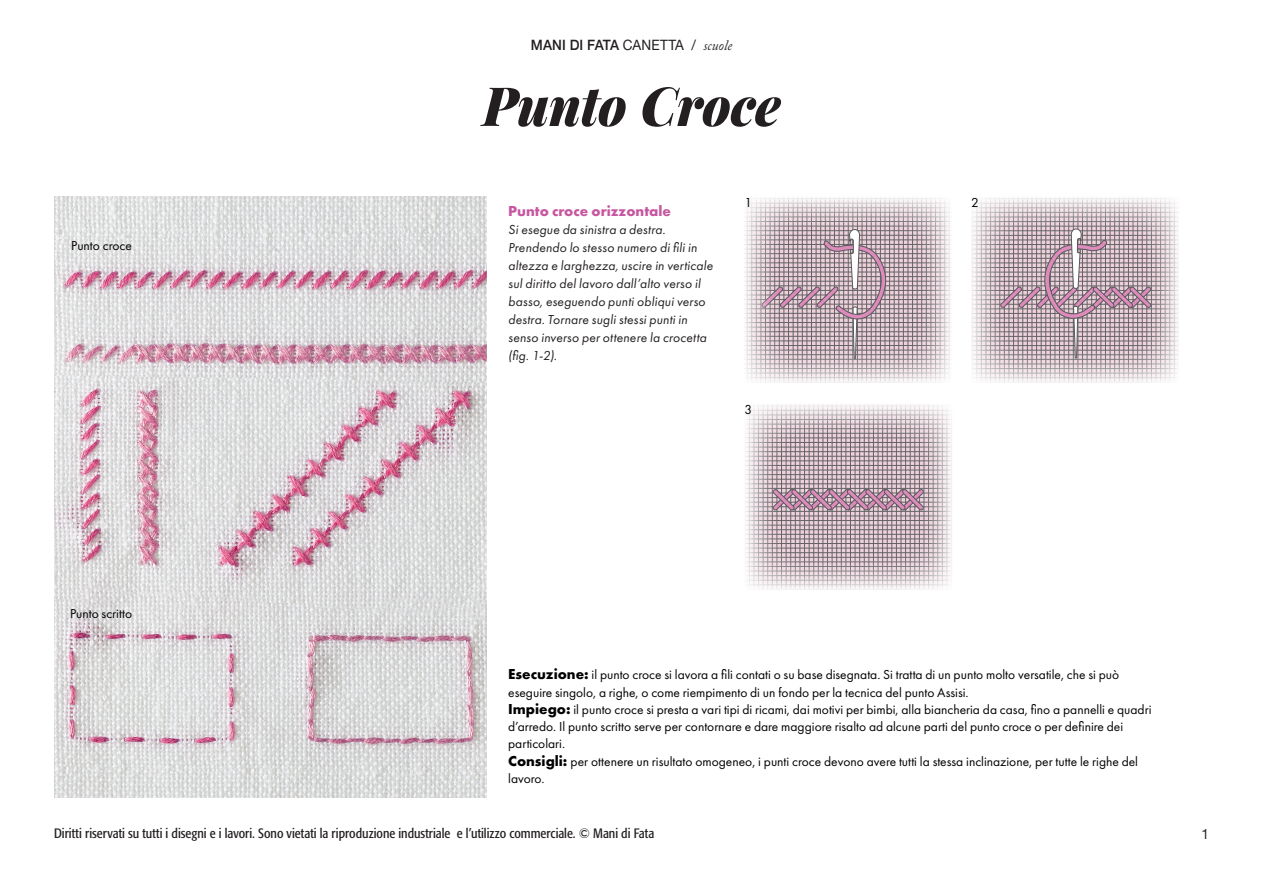
<style>
.page{position:relative;width:1263px;height:893px;background:#fff}
.page>*{position:absolute;margin:0;border:0;box-sizing:border-box;transform-origin:0 0}
.t1{font:italic 900 54px "Playfair Display";letter-spacing:-.005em;color:#231f20;scale:.95 1}
.t2{font:700 15px "Futura PT";color:#c656a0}
.t3{font:500 14.25px "Helvetica Neue";letter-spacing:.01em;color:#231f20;scale:.95 1}
.t4{font:14.25px "Helvetica Neue";color:#231f20;scale:.95 1}
.t5{font:13.5px/17.2px "Futura PT";color:#000001}
.t6{font:italic 13.5px/18px "Futura PT";letter-spacing:.01em;color:#231f20}
.t7{font:condensed 13.5px "Formata";color:#231f20}
.s1{font-weight:400}
.s2{font-family:"Adobe Caslon Pro";font-weight:400;font-style:italic}
.s3{font-weight:700;font-size:15px}
</style>
<div class="page">
<img style="left:54px;top:197px;width:433px;height:600px">
<hr style="left:1179px;top:197px;width:1px;height:186px;background:#636366">
<svg style="left:971px;top:197px;width:208px;height:186px;background:#c7b8bf"></svg>
<hr style="left:744px;top:589px;width:208px;height:1px;background:#636366">
<svg style="left:745px;top:404px;width:207px;height:185px;background:#c8b8bf"></svg>
<svg style="left:744px;top:197px;width:207px;height:186px;background:#c4b7bd"></svg>
<p class="t3" style="left:531px;top:34px;width:213px">MANI DI FATA <span class="s1">CANETTA /</span> <span class="s2">scuole</span></p>
<p class="t5" style="left:71px;top:237px;width:62px">Punto croce</p>
<p class="t5" style="left:70px;top:605px;width:64px">Punto scritto</p>
<h1 class="t1" style="left:483px;top:68px;width:315px">Punto Croce</h1>
<p class="t2" style="left:508px;top:201px;width:164px">Punto croce orizzontale</p>
<p class="t6" style="left:508px;top:220px;width:206px">Si esegue da sinistra a destra.<br>Prendendo lo stesso numero di fili in altezza e larghezza, uscire in verticale sul diritto del lavoro dall’alto verso il basso, eseguendo punti obliqui verso destra. Tornare sugli stessi punti in senso inverso per ottenere la crocetta (fig. 1-2).</p>
<p class="t5" style="left:745px;top:194px;width:9px">1</p>
<p class="t5" style="left:744px;top:400px;width:9px">3</p>
<p class="t5" style="left:971px;top:194px;width:9px">2</p>
<p class="t5" style="left:508px;top:666px;width:645px"><span class="s3">Esecuzione:</span> il punto croce si lavora a fili contati o su base disegnata. Si tratta di un punto molto versatile, che si può eseguire singolo, a righe, o come riempimento di un fondo per la tecnica del punto Assisi.<br><span class="s3">Impiego:</span> il punto croce si presta a vari tipi di ricami, dai motivi per bimbi, alla biancheria da casa, fino a pannelli e quadri d’arredo. Il punto scritto serve per contornare e dare maggiore risalto ad alcune parti del punto croce o per definire dei particolari.<br><span class="s3">Consigli:</span> per ottenere un risultato omogeneo, i punti croce devono avere tutti la stessa inclinazione, per tutte le righe del lavoro.</p>
<p class="t7" style="left:54px;top:826px;width:602px">Diritti riservati su tutti i disegni e i lavori. Sono vietati la riproduzione industriale e l’utilizzo commerciale. © Mani di Fata</p>
<p class="t4" style="left:1201px;top:823px;width:9px">1</p>
</div>
